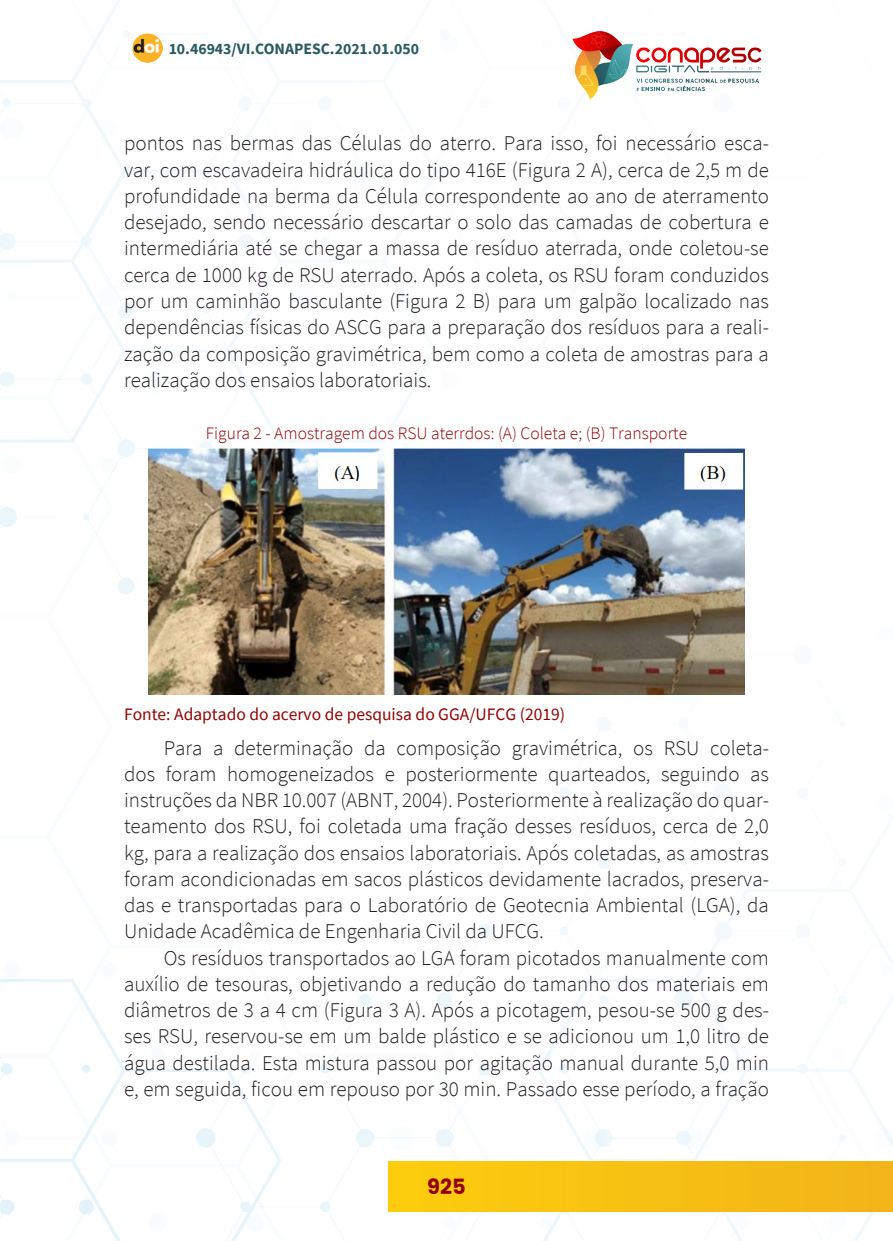
<style>
.page{position:relative;width:893px;height:1241px;background:#fff}
.page>*{position:absolute;margin:0;border:0;box-sizing:border-box;transform-origin:0 0}
._7_CORPO{font:300 21px/26.2px "Source Sans Pro";color:#231f20;text-align:justify}
.t1{font:700 21px "Poppins";color:#940000}
._12_LEGENDAS{font:300 17.5px "Source Sans Pro";color:#940000}
._13_FONTES{font:17.5px "Source Sans Pro";color:#940000}
.t2{font:700 15.75px "Source Sans Pro";color:#295a64}
</style>
<div class="page">
<div style="left:389px;top:1161px;width:504px;height:49px;background:#f7c113"></div>
<img style="left:572px;top:31px;width:190px;height:69px">
<img style="left:132px;top:33px;width:30px;height:30px">
<img style="left:149px;top:448px;width:595px;height:246px">
<p class="t2" style="left:169px;top:38px;width:252px">10.46943/VI.CONAPESC.2021.01.050</p>
<p class="_7_CORPO" style="left:124px;top:130px;width:646px">pontos nas bermas das Células do aterro. Para isso, foi necessário esca&shy;var, com escavadeira hidráulica do tipo 416E (Figura 2 A), cerca de 2,5 m de profundidade na berma da Célula correspondente ao ano de aterramento desejado, sendo necessário descartar o solo das camadas de cobertura e intermediária até se chegar a massa de resíduo aterrada, onde coletou-se cerca de 1000 kg de RSU aterrado. Após a coleta, os RSU foram conduzidos por um caminhão basculante (Figura 2 B) para um galpão localizado nas dependências físicas do ASCG para a preparação dos resíduos para a reali&shy;zação da composição gravimétrica, bem como a coleta de amostras para a realização dos ensaios laboratoriais.</p>
<p class="_12_LEGENDAS" style="left:206px;top:422px;width:483px">Figura 2 - Amostragem dos RSU aterrdos: (A) Coleta e; (B) Transporte</p>
<p class="_13_FONTES" style="left:124px;top:703px;width:443px">Fonte: Adaptado do acervo de pesquisa do GGA/UFCG (2019)</p>
<p class="_7_CORPO" style="left:124px;top:734px;width:646px;text-indent:40px">Para a determinação da composição gravimétrica, os RSU coleta&shy;dos foram homogeneizados e posteriormente quarteados, seguindo as instruções da NBR 10.007 (ABNT, 2004). Posteriormente à realização do quar&shy;teamento dos RSU, foi coletada uma fração desses resíduos, cerca de 2,0 kg, para a realização dos ensaios laboratoriais. Após coletadas, as amostras foram acondicionadas em sacos plásticos devidamente lacrados, preserva&shy;das e transportadas para o Laboratório de Geotecnia Ambiental (LGA), da Unidade Acadêmica de Engenharia Civil da UFCG.</p>
<p class="_7_CORPO" style="left:124px;top:944px;width:646px;text-indent:40px">Os resíduos transportados ao LGA foram picotados manualmente com auxílio de tesouras, objetivando a redução do tamanho dos materiais em diâmetros de 3 a 4 cm (Figura 3 A). Após a picotagem, pesou-se 500 g des&shy;ses RSU, reservou-se em um balde plástico e se adicionou um 1,0 litro de água destilada. Esta mistura passou por agitação manual durante 5,0 min e, em seguida, ficou em repouso por 30 min. Passado esse período, a fração</p>
<p class="t1" style="left:427px;top:1173px;width:40px">925</p>
</div>
